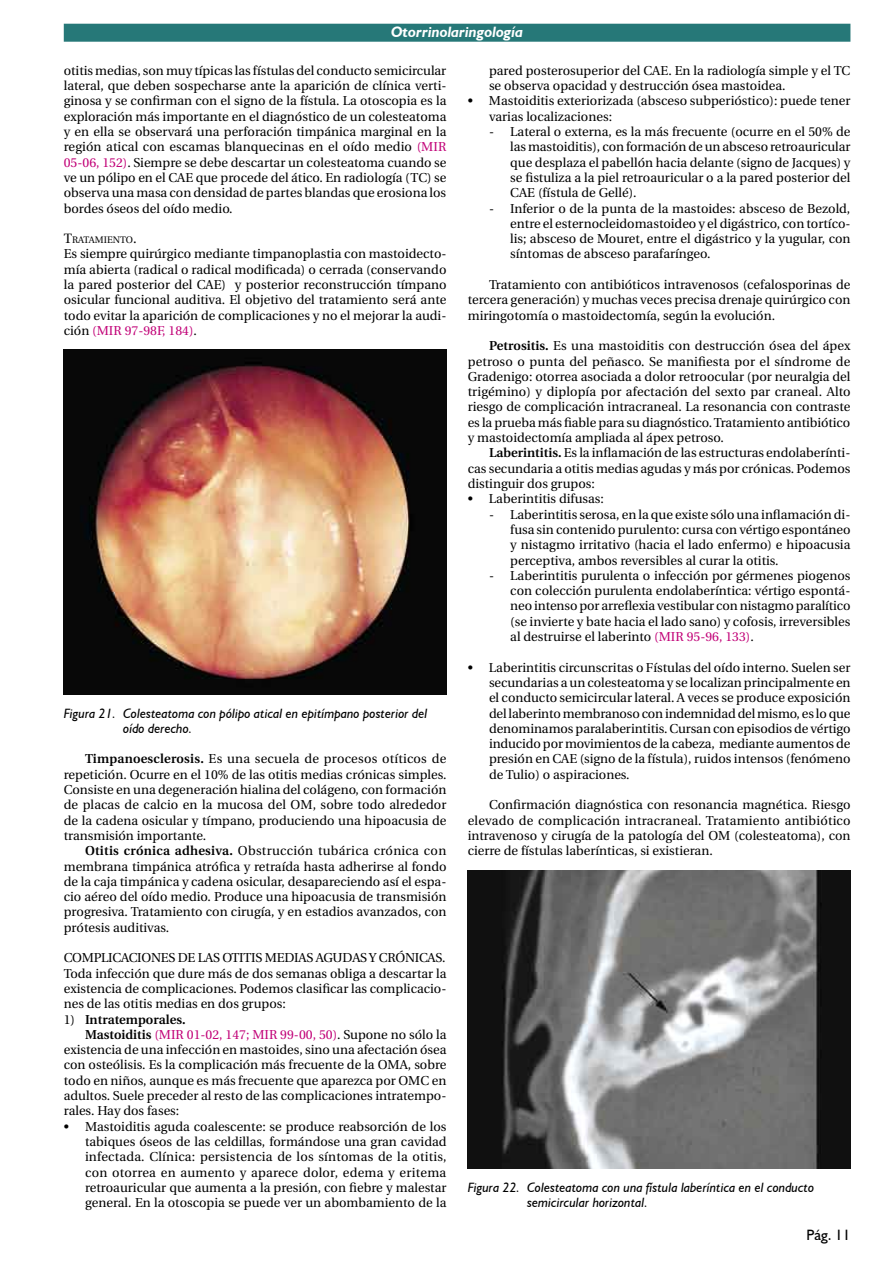
<style>
.page{position:relative;width:893px;height:1263px;background:#fff}
.page>*{position:absolute;margin:0;border:0;box-sizing:border-box;transform-origin:0 0}
.t1{font:italic 700 15px "Humanist 521 BT";color:#fff}
.t2{font:15px "Humanist 521 BT";color:#000}
.t3{font:italic 13.5px/15.3px "Humanist 521 BT";color:#000}
.t4{font:12.9px/15.3px "Utopia";color:#000;text-align:justify}
.t5{font:12.9px "Utopia";color:#c10077}
.t6{font:600 12.9px "Utopia";color:#000}
.t7{font:9.45px "Utopia";color:#000}
.s1{color:#c10077}
.s2{font-size:13.5px}
.s3{font-weight:600}
.s4{font-weight:400}
.s5{font-weight:600;color:#000}
.s6{color:#000}
</style>
<div class="page">
<div style="left:64px;top:24px;width:786px;height:18px;background:#267878"></div>
<img style="left:64px;top:350px;width:382px;height:344px">
<img style="left:468px;top:870px;width:382px;height:299px">
<p class="t1" style="left:391px;top:23px;width:134px">Otorrinolaringología</p>
<p class="t4" style="left:64px;top:63px;width:384px">otitis medias, son muy típicas las fístulas del conducto semicircular lateral, que deben sospecharse ante la aparición de clínica verti&shy;ginosa y se confirman con el signo de la fístula. La otoscopia es la exploración más importante en el diagnóstico de un colesteatoma y en ella se observará una perforación timpánica marginal en la región atical con escamas blanquecinas en el oído medio <span class="s1">(MIR 05-06, 152)</span>. Siempre se debe descartar un colesteatoma cuando se ve un pólipo en el CAE que procede del ático. En radiología (TC) se observa una masa con densidad de partes blandas que erosiona los bordes óseos del oído medio.</p>
<p class="t7" style="left:64px;top:235px;width:74px"><span class="s2">T</span>RATAMIENTO<span class="s2">.</span></p>
<p class="t4" style="left:64px;top:247px;width:384px">Es siempre quirúrgico mediante timpanoplastia con mastoidecto&shy;mía abierta (radical o radical modificada) o cerrada (conservando la pared posterior del CAE) y posterior reconstrucción tímpano osicular funcional auditiva. El objetivo del tratamiento será ante todo evitar la aparición de complicaciones y no el mejorar la audi&shy;ción <span class="s1">(MIR 97-98F, 184)</span>.</p>
<p class="t3" style="left:123px;top:705px;width:306px;text-indent:-60px">Figura 21. Colesteatoma con pólipo atical en epitímpano posterior del oído derecho.</p>
<p class="t4" style="left:64px;top:752px;width:384px;text-indent:21px"><span class="s3">Timpanoesclerosis.</span> Es una secuela de procesos otíticos de repetición. Ocurre en el 10% de las otitis medias crónicas simples.<br>Consiste en una degeneración hialina del colágeno, con formación de placas de calcio en la mucosa del OM, sobre todo alrededor de la cadena osicular y tímpano, produciendo una hipoacusia de transmisión importante.</p>
<p class="t4" style="left:64px;top:843px;width:384px;text-indent:21px"><span class="s3">Otitis crónica adhesiva.</span> Obstrucción tubárica crónica con membrana timpánica atrófica y retraída hasta adherirse al fondo de la caja timpánica y cadena osicular, desapareciendo así el espa&shy;cio aéreo del oído medio. Produce una hipoacusia de transmisión progresiva. Tratamiento con cirugía, y en estadios avanzados, con prótesis auditivas.</p>
<p class="t4" style="left:64px;top:950px;width:384px">COMPLICACIONES DE LAS OTITIS MEDIAS AGUDAS Y CRÓNICAS.<br>Toda infección que dure más de dos semanas obliga a descartar la existencia de complicaciones. Podemos clasificar las complicacio&shy;nes de las otitis medias en dos grupos:</p>
<p class="t6" style="left:64px;top:1012px;width:123px"><span class="s4">1)</span> Intratemporales.</p>
<p class="t5" style="left:85px;top:1027px;width:363px"><span class="s5">Mastoiditis</span> (MIR 01-02, 147; MIR 99-00, 50)<span class="s6">. Supone no sólo la</span></p>
<p class="t4" style="left:64px;top:1042px;width:384px">existencia de una infección en mastoides, sino una afectación ósea</p>
<p class="t4" style="left:64px;top:1058px;width:384px">con osteólisis. Es la complicación más frecuente de la OMA, sobre</p>
<p class="t4" style="left:64px;top:1073px;width:384px">todo en niños, aunque es más frecuente que aparezca por OMC en</p>
<p class="t4" style="left:64px;top:1088px;width:384px">adultos. Suele preceder al resto de las complicaciones intratempo-</p>
<p class="t4" style="left:64px;top:1103px;width:117px">rales. Hay dos fases:</p>
<p class="t4" style="left:85px;top:1119px;width:363px;text-indent:-21px">• Mastoiditis aguda coalescente: se produce reabsorción de los tabiques óseos de las celdillas, formándose una gran cavidad infectada. Clínica: persistencia de los síntomas de la otitis, con otorrea en aumento y aparece dolor, edema y eritema retroauricular que aumenta a la presión, con fiebre y malestar general. En la otoscopia se puede ver un abombamiento de la</p>
<p class="t4" style="left:489px;top:63px;width:363px">pared posterosuperior del CAE. En la radiología simple y el TC se observa opacidad y destrucción ósea mastoidea.</p>
<p class="t4" style="left:489px;top:94px;width:363px;text-indent:-21px">• Mastoiditis exteriorizada (absceso subperióstico): puede tener varias localizaciones:</p>
<p class="t4" style="left:510px;top:124px;width:342px;text-indent:-21px">- Lateral o externa, es la más frecuente (ocurre en el 50% de las mastoiditis), con formación de un absceso retroauricular que desplaza el pabellón hacia delante (signo de Jacques) y se fistuliza a la piel retroauricular o a la pared posterior del CAE (fístula de Gellé).</p>
<p class="t4" style="left:510px;top:201px;width:342px;text-indent:-21px">- Inferior o de la punta de la mastoides: absceso de Bezold, entre el esternocleidomastoideo y el digástrico, con tortíco&shy;lis; absceso de Mouret, entre el digástrico y la yugular, con síntomas de absceso parafaríngeo.</p>
<p class="t4" style="left:468px;top:277px;width:384px;text-indent:21px">Tratamiento con antibióticos intravenosos (cefalosporinas de tercera generación) y muchas veces precisa drenaje quirúrgico con miringotomía o mastoidectomía, según la evolución.</p>
<p class="t4" style="left:468px;top:338px;width:384px;text-indent:21px"><span class="s3">Petrositis.</span> Es una mastoiditis con destrucción ósea del ápex petroso o punta del peñasco. Se manifiesta por el síndrome de Gradenigo: otorrea asociada a dolor retroocular (por neuralgia del trigémino) y diplopía por afectación del sexto par craneal. Alto riesgo de complicación intracraneal. La resonancia con contraste es la prueba más fiable para su diagnóstico. Tratamiento antibiótico y mastoidectomía ampliada al ápex petroso.</p>
<p class="t4" style="left:468px;top:446px;width:384px;text-indent:21px"><span class="s3">Laberintitis.</span> Es la inflamación de las estructuras endolaberínti&shy;cas secundaria a otitis medias agudas y más por crónicas. Podemos distinguir dos grupos:</p>
<p class="t4" style="left:468px;top:491px;width:138px">• Laberintitis difusas:</p>
<p class="t4" style="left:510px;top:507px;width:342px;text-indent:-21px">- Laberintitis serosa, en la que existe sólo una inflamación di&shy;fusa sin contenido purulento: cursa con vértigo espontáneo y nistagmo irritativo (hacia el lado enfermo) e hipoacusia perceptiva, ambos reversibles al curar la otitis.</p>
<p class="t4" style="left:510px;top:568px;width:342px;text-indent:-21px">- Laberintitis purulenta o infección por gérmenes piogenos con colección purulenta endolaberíntica: vértigo espontá&shy;neo intenso por arreflexia vestibular con nistagmo paralítico (se invierte y bate hacia el lado sano) y cofosis, irreversibles al destruirse el laberinto <span class="s1">(MIR 95-96, 133)</span>.</p>
<p class="t4" style="left:489px;top:660px;width:363px;text-indent:-21px">• Laberintitis circunscritas o Fístulas del oído interno. Suelen ser secundarias a un colesteatoma y se localizan principalmente en el conducto semicircular lateral. A veces se produce exposición del laberinto membranoso con indemnidad del mismo, es lo que denominamos paralaberintitis. Cursan con episodios de vértigo inducido por movimientos de la cabeza, mediante aumentos de presión en CAE (signo de la fístula), ruidos intensos (fenómeno de Tulio) o aspiraciones.</p>
<p class="t4" style="left:468px;top:797px;width:384px;text-indent:21px">Confirmación diagnóstica con resonancia magnética. Riesgo elevado de complicación intracraneal. Tratamiento antibiótico intravenoso y cirugía de la patología del OM (colesteatoma), con cierre de fístulas laberínticas, si existieran.</p>
<p class="t3" style="left:527px;top:1179px;width:288px;text-indent:-60px">Figura 22. Colesteatoma con una fístula laberíntica en el conducto semicircular horizontal.</p>
<p class="t2" style="left:806px;top:1226px;width:46px">Pág. 11</p>
</div>
